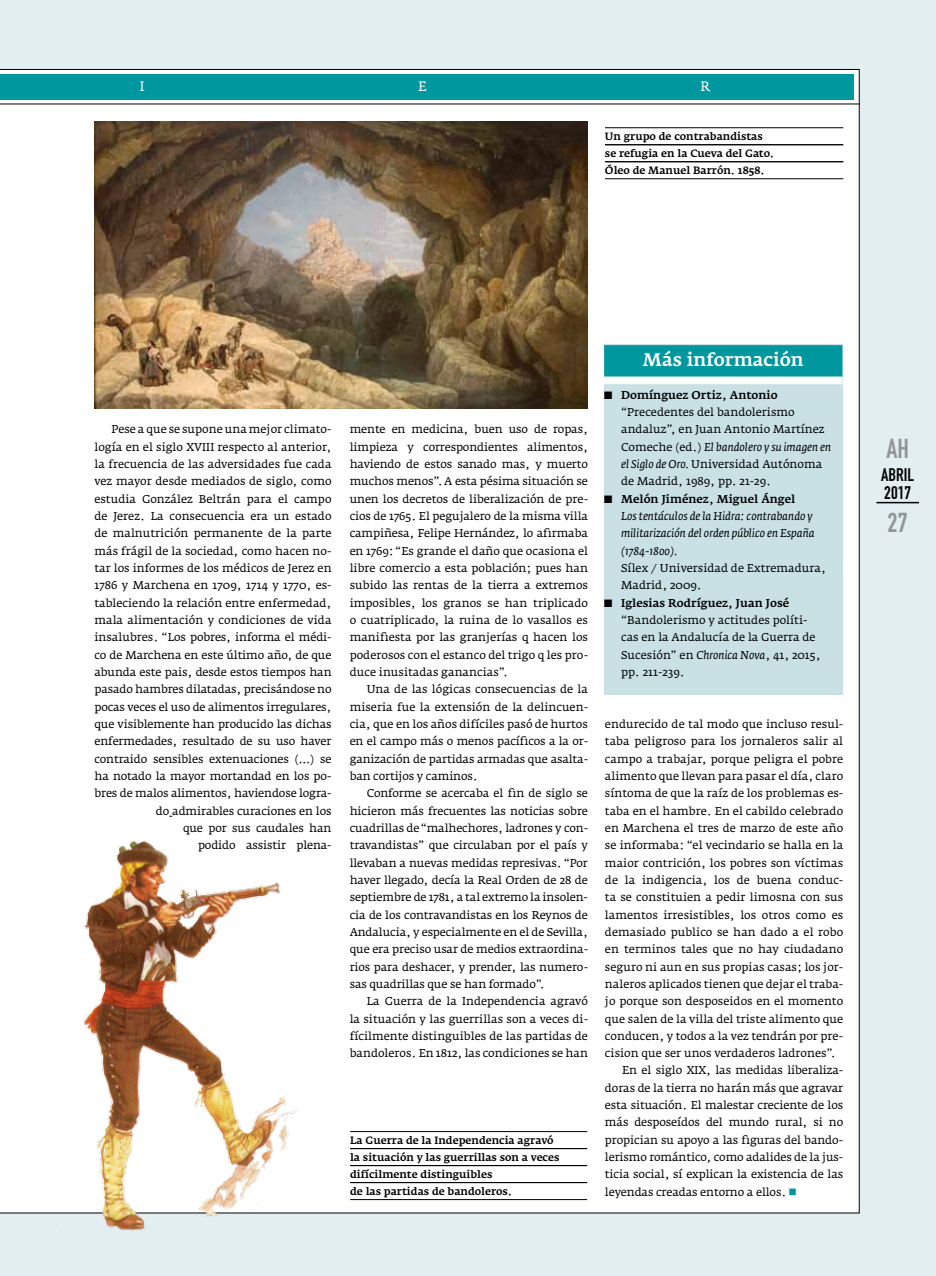
<style>
.page{position:relative;width:936px;height:1276px;background:#fff}
.page>*{position:absolute;margin:0;border:0;box-sizing:border-box;transform-origin:0 0}
.t1{font:27px "DIN Engschrift";color:#939598}
.t2{font:500 18px "Fedra Serif A";color:#fff}
.t3{font:18px/18px "DIN Engschrift";color:#000}
.t4{font:13.5px "Fedra Serif A";color:#fff}
.t5{font:11.25px/17.4px "Fedra Serif A";color:#000;text-align:justify}
.t6{font:italic 11.25px/17.4px "Fedra Serif A";color:#000}
.t7{font:500 11.25px "Fedra Serif A";color:#000}
.t8{font:500 10.5px/17px "Fedra Serif A";letter-spacing:-.005em;color:#000}
.s1{font-style:italic}
.s2{color:#00979e}
</style>
<div class="page">
<div style="left:0;top:0;width:935px;height:1276px;background:#e2eeef"></div>
<div style="left:0;top:69px;width:859px;height:1144px;background:#fff"></div>
<div style="left:0;top:74px;width:853px;height:25px;background:#00979e"></div>
<hr style="left:0;top:104px;width:859px;height:1px;background:#000">
<div style="left:604px;top:344px;width:238px;height:351px;background:#c9e1e4"></div>
<div style="left:604px;top:345px;width:238px;height:32px;background:#00979e"></div>
<div style="left:600px;top:377px;width:242px;height:7px;background:#fff"></div>
<img style="left:94px;top:121px;width:494px;height:287px">
<hr style="left:605px;top:127px;width:238px;height:1px;background:#000">
<hr style="left:605px;top:144px;width:238px;height:1px;background:#000">
<hr style="left:605px;top:161px;width:238px;height:1px;background:#000">
<hr style="left:605px;top:178px;width:238px;height:1px;background:#000">
<hr style="left:350px;top:1131px;width:237px;height:1px;background:#000">
<hr style="left:350px;top:1148px;width:237px;height:1px;background:#000">
<hr style="left:350px;top:1165px;width:237px;height:1px;background:#000">
<hr style="left:350px;top:1182px;width:237px;height:1px;background:#000">
<hr style="left:350px;top:1199px;width:237px;height:1px;background:#000">
<img style="left:53px;top:830px;width:258px;height:401px">
<hr style="left:876px;top:502px;width:42px;height:1px;background:#000">
<p class="t4" style="left:140px;top:78px;width:6px">i</p>
<p class="t4" style="left:418px;top:78px;width:10px">e</p>
<p class="t4" style="left:700px;top:78px;width:11px">r</p>
<p class="t8" style="left:605px;top:128px;width:170px">Un grupo de contrabandistas se refugia en la Cueva del Gato.<br>Óleo de Manuel Barrón. 1858.</p>
<p class="t5" style="left:94px;top:421px;width:239px;text-align:right">Pese a que se supone una mejor climato&shy;logía en el siglo XVIII respecto al anterior, la frecuencia de las adversidades fue cada vez mayor desde mediados de siglo, como estudia González Beltrán para el campo de Jerez. La consecuencia era un estado de malnutrición permanente de la parte más frágil de la sociedad, como hacen no&shy;tar los informes de los médicos de Jerez en 1786 y Marchena en 1709, 1714 y 1770, es&shy;tableciendo la relación entre enfermedad, mala alimentación y condiciones de vida insalubres. “Los pobres, informa el médi&shy;co de Marchena en este último año, de que abunda este pais, desde estos tiempos han pasado hambres dilatadas, precisándose no pocas veces el uso de alimentos irregulares, que visiblemente han producido las dichas enfermedades, resultado de su uso haver contraido sensibles extenuaciones (…) se ha notado la mayor mortandad en los po&shy;bres de malos alimentos, haviendose logra&shy;do admirables curaciones en los<br>que por sus caudales han<br>podido assistir plena-</p>
<p class="t5" style="left:350px;top:421px;width:240px">mente en medicina, buen uso de ropas, limpieza y correspondientes alimentos, haviendo de estos sanado mas, y muerto muchos menos”. A esta pésima situación se unen los decretos de liberalización de pre&shy;cios de 1765. El pegujalero de la misma villa campiñesa, Felipe Hernández, lo afirmaba en 1769: “Es grande el daño que ocasiona el libre comercio a esta población; pues han subido las rentas de la tierra a extremos imposibles, los granos se han triplicado o cuatriplicado, la ruina de lo vasallos es manifiesta por las granjerías q hacen los poderosos con el estanco del trigo q les pro&shy;duce inusitadas ganancias”.</p>
<p class="t5" style="left:350px;top:680px;width:240px;text-indent:17px">Una de las lógicas consecuencias de la miseria fue la extensión de la delincuen&shy;cia, que en los años difíciles pasó de hurtos en el campo más o menos pacíficos a la or&shy;ganización de partidas armadas que asalta&shy;ban cortijos y caminos.</p>
<p class="t5" style="left:350px;top:784px;width:240px;text-indent:17px">Conforme se acercaba el fin de siglo se hicieron más frecuentes las noticias sobre cuadrillas de “malhechores, ladrones y con&shy;travandistas” que circulaban por el país y llevaban a nuevas medidas represivas. “Por haver llegado, decía la Real Orden de 28 de septiembre de 1781, a tal extremo la insolen&shy;cia de los contravandistas en los Reynos de Andalucia, y especialmente en el de Sevilla, que era preciso usar de medios extraordina&shy;rios para deshacer, y prender, las numero&shy;sas quadrillas que se han formado”.</p>
<p class="t5" style="left:350px;top:992px;width:240px;text-indent:17px">La Guerra de la Independencia agravó la situación y las guerrillas son a veces di&shy;fícilmente distinguibles de las partidas de bandoleros. En 1812, las condiciones se han</p>
<p class="t8" style="left:350px;top:1132px;width:211px">La Guerra de la Independencia agravó la situación y las guerrillas son a veces difícilmente distinguibles<br>de las partidas de bandoleros.</p>
<h2 class="t2" style="left:642px;top:349px;width:162px">Más información</h2>
<p class="t7" style="left:621px;top:388px;width:158px">Domínguez Ortiz, Antonio</p>
<p class="t5" style="left:621px;top:403px;width:212px;text-align:left">“Precedentes del bandolerismo andaluz”, en Juan Antonio Martínez Comeche (ed.) <span class="s1">El bandolero y su imagen en el Siglo de Oro.</span> Universidad Autónoma de Madrid, 1989, pp. 21-29.</p>
<p class="t7" style="left:621px;top:492px;width:176px">Melón Jiménez, Miguel Ángel</p>
<p class="t6" style="left:621px;top:507px;width:195px">Los tentáculos de la Hidra: contrabando y militarización del orden público en España (1784-1800).</p>
<p class="t5" style="left:621px;top:559px;width:206px">Sílex / Universidad de Extremadura,<br>Madrid, 2009.</p>
<p class="t7" style="left:621px;top:596px;width:169px">Iglesias Rodríguez, Juan José</p>
<p class="t5" style="left:621px;top:611px;width:201px;text-align:left">“Bandolerismo y actitudes políti&shy;cas en la Andalucía de la Guerra de<br>Sucesión” en <span class="s1">Chronica Nova</span>, 41, 2015, pp. 211-239.</p>
<p class="t5" style="left:605px;top:715px;width:240px">endurecido de tal modo que incluso resul-</p>
<p class="t5" style="left:605px;top:732px;width:240px">taba peligroso para los jornaleros salir al</p>
<p class="t5" style="left:605px;top:750px;width:240px">campo a trabajar, porque peligra el pobre</p>
<p class="t5" style="left:605px;top:767px;width:240px">alimento que llevan para pasar el día, claro</p>
<p class="t5" style="left:605px;top:784px;width:240px">síntoma de que la raíz de los problemas es-</p>
<p class="t5" style="left:605px;top:802px;width:240px">taba en el hambre. En el cabildo celebrado</p>
<p class="t5" style="left:605px;top:819px;width:240px">en Marchena el tres de marzo de este año</p>
<p class="t5" style="left:605px;top:836px;width:240px">se informaba: “el vecindario se halla en la</p>
<p class="t5" style="left:605px;top:854px;width:240px">maior contrición, los pobres son víctimas</p>
<p class="t5" style="left:605px;top:871px;width:240px">de la indigencia, los de buena conduc-</p>
<p class="t5" style="left:605px;top:888px;width:240px">ta se constituien a pedir limosna con sus</p>
<p class="t5" style="left:605px;top:906px;width:240px">lamentos irresistibles, los otros como es</p>
<p class="t5" style="left:605px;top:923px;width:240px">demasiado publico se han dado a el robo</p>
<p class="t5" style="left:605px;top:940px;width:240px">en terminos tales que no hay ciudadano</p>
<p class="t5" style="left:605px;top:958px;width:240px">seguro ni aun en sus propias casas; los jor-</p>
<p class="t5" style="left:605px;top:975px;width:240px">naleros aplicados tienen que dejar el traba-</p>
<p class="t5" style="left:605px;top:992px;width:240px">jo porque son desposeidos en el momento</p>
<p class="t5" style="left:605px;top:1010px;width:240px">que salen de la villa del triste alimento que</p>
<p class="t5" style="left:605px;top:1027px;width:240px">conducen, y todos a la vez tendrán por pre-</p>
<p class="t5" style="left:605px;top:1044px;width:232px">cision que ser unos verdaderos ladrones”.</p>
<p class="t5" style="left:622px;top:1062px;width:223px">En el siglo XIX, las medidas liberaliza-</p>
<p class="t5" style="left:605px;top:1079px;width:240px">doras de la tierra no harán más que agravar</p>
<p class="t5" style="left:605px;top:1096px;width:240px">esta situación. El malestar creciente de los</p>
<p class="t5" style="left:605px;top:1114px;width:240px">más desposeídos del mundo rural, si no</p>
<p class="t5" style="left:605px;top:1131px;width:240px">propician su apoyo a las figuras del bando-</p>
<p class="t5" style="left:605px;top:1148px;width:240px">lerismo romántico, como adalides de la jus-</p>
<p class="t5" style="left:605px;top:1166px;width:240px">ticia social, sí explican la existencia de las</p>
<p class="t5" style="left:605px;top:1183px;width:193px">leyendas creadas entorno a ellos. <span class="s2">■</span></p>
<h1 class="t1" style="left:886px;top:433px;width:24px">AH</h1>
<h2 class="t3" style="left:881px;top:466px;width:34px">abril<br>2017</h2>
<h1 class="t1" style="left:887px;top:506px;width:22px">27</h1>
</div>
